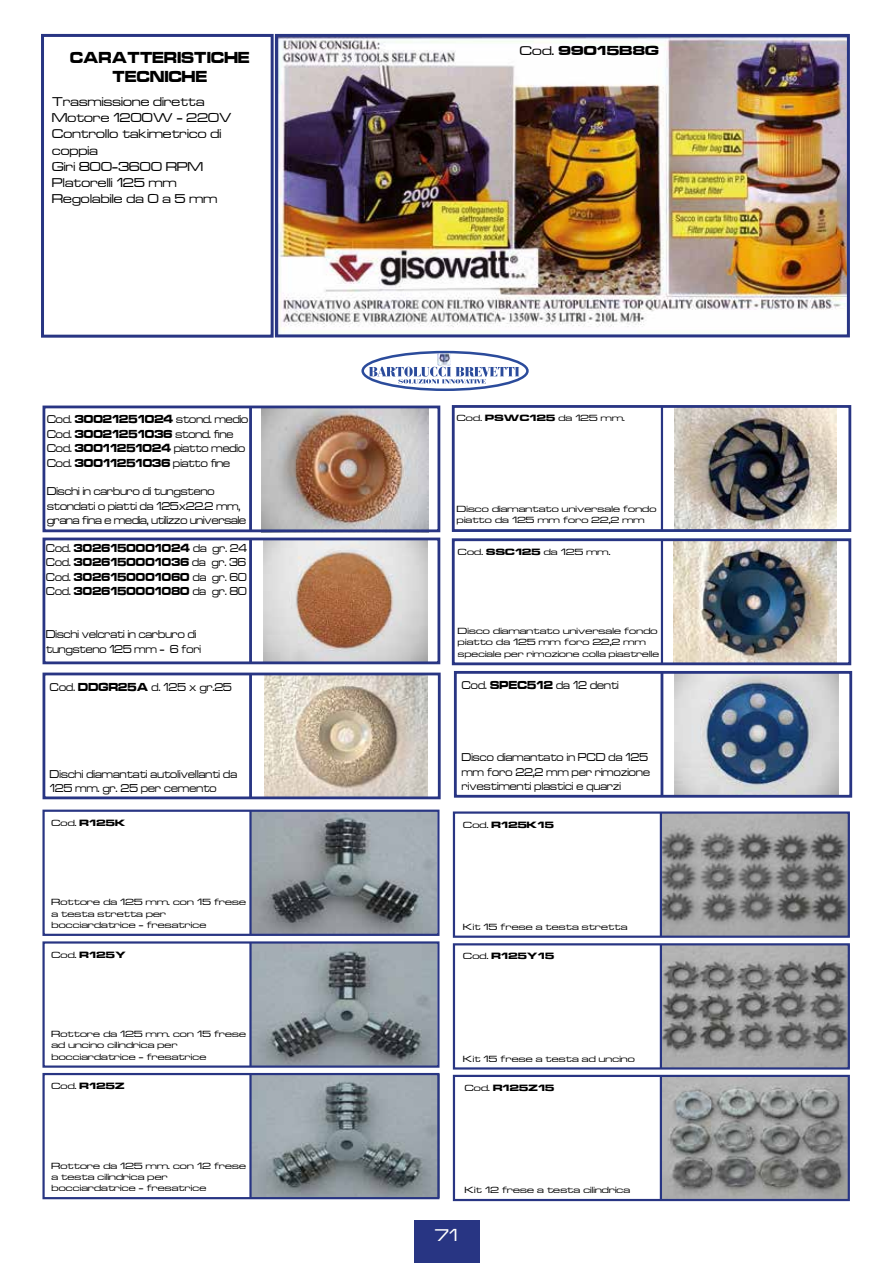
<style>
.page{position:relative;width:893px;height:1263px;background:#fff}
.page>*{position:absolute;margin:0;border:0;box-sizing:border-box;transform-origin:0 0}
.t1{font:18px "Microgramma";color:#fff}
.t2{font:16.5px/19.8px "Microgramma Bld";color:#000;text-align:center;scale:.88 1}
.t3{font:13.5px/16.2px "Microgramma";color:#000}
.t4{font:13.5px "Microgramma Bld";color:#000;scale:1.1 1}
.t5{font:12px/14.4px "Microgramma";letter-spacing:-.01em;color:#000;scale:.9 1}
.t6{font:12px/14.4px "Microgramma Bld";color:#000;text-align:justify;scale:.88 1}
.t7{font:9.45px/11.4px "Microgramma";color:#000;scale:1.14 1}
.t8{font:9.45px "Microgramma Bld";color:#000;scale:1.14 1}
.s1{font-family:"Microgramma Bld"}
.s2{font-family:"Microgramma"}
</style>
<div class="page">
<img style="left:662px;top:814px;width:185px;height:121px">
<div style="left:453px;top:811px;width:397px;height:127px;border:2px solid #283583"></div>
<img style="left:675px;top:675px;width:163px;height:119px">
<img style="left:673px;top:542px;width:164px;height:119px">
<img style="left:252px;top:1076px;width:184px;height:120px">
<img style="left:252px;top:944px;width:184px;height:121px">
<div style="left:415px;top:1220px;width:65px;height:43px;background:#283583"></div>
<div style="left:41px;top:34px;width:233px;height:304px;border:3px solid #283583"></div>
<img style="left:279px;top:38px;width:567px;height:295px">
<div style="left:275px;top:34px;width:575px;height:303px;border:3px solid #283583"></div>
<svg style="left:363px;top:352px;width:164px;height:38px"></svg>
<div style="left:361px;top:351px;width:168px;height:40px;border:3px solid #2b4b9b;border-radius:50%"></div>
<svg style="left:369px;top:353px;width:150px;height:30px"></svg>
<img style="left:662px;top:946px;width:185px;height:120px">
<img style="left:662px;top:1078px;width:185px;height:120px">
<img style="left:252px;top:813px;width:184px;height:120px">
<div style="left:42px;top:810px;width:397px;height:126px;border:2px solid #283583"></div>
<div style="left:42px;top:1073px;width:397px;height:126px;border:2px solid #283583"></div>
<div style="left:42px;top:941px;width:397px;height:127px;border:2px solid #283583"></div>
<div style="left:453px;top:1075px;width:397px;height:126px;border:2px solid #283583"></div>
<div style="left:453px;top:943px;width:397px;height:126px;border:2px solid #283583"></div>
<hr style="left:249px;top:811px;width:3px;height:123px;background:#283583">
<hr style="left:249px;top:1074px;width:3px;height:124px;background:#283583">
<hr style="left:249px;top:943px;width:3px;height:123px;background:#283583">
<hr style="left:660px;top:813px;width:2px;height:123px;background:#283583">
<hr style="left:660px;top:1076px;width:2px;height:124px;background:#283583">
<hr style="left:660px;top:945px;width:2px;height:123px;background:#283583">
<img style="left:674px;top:409px;width:162px;height:119px">
<img style="left:263px;top:542px;width:164px;height:118px">
<div style="left:43px;top:538px;width:397px;height:126px;border:3px solid #283583"></div>
<img style="left:264px;top:677px;width:163px;height:118px">
<div style="left:454px;top:671px;width:398px;height:127px;border:3px solid #283583"></div>
<div style="left:43px;top:673px;width:398px;height:126px;border:3px solid #283583"></div>
<hr style="left:661px;top:672px;width:2px;height:124px;background:#283583">
<img style="left:262px;top:409px;width:166px;height:119px">
<div style="left:43px;top:405px;width:397px;height:127px;border:3px solid #283583"></div>
<hr style="left:249px;top:407px;width:3px;height:124px;background:#283583">
<hr style="left:249px;top:539px;width:3px;height:124px;background:#283583">
<hr style="left:249px;top:674px;width:3px;height:124px;background:#283583">
<div style="left:452px;top:538px;width:399px;height:127px;border:3px solid #283583"></div>
<div style="left:452px;top:405px;width:399px;height:127px;border:3px solid #283583"></div>
<hr style="left:661px;top:540px;width:2px;height:123px;background:#283583">
<hr style="left:661px;top:407px;width:2px;height:123px;background:#283583">
<h2 class="t2" style="left:70px;top:47px;width:206px">CARATTERISTICHE<br>TECNICHE</h2>
<h3 class="t3" style="left:52px;top:93px;width:181px">Trasmissione diretta<br>Motore 1200W - 220V<br>Controllo takimetrico di coppia<br>Giri 800-3600 RPM<br>Platorelli 125 mm<br>Regolabile da 0 a 5 mm</h3>
<p class="t5" style="left:47px;top:412px;width:225px">Cod. <span class="s1">30021251024</span> stond. medio<br>Cod. <span class="s1">30021251036</span> stond. fine<br>Cod. <span class="s1">30011251024</span> piatto medio<br>Cod. <span class="s1">30011251036</span> piatto fine</p>
<p class="t5" style="left:47px;top:484px;width:223px">Dischi in carburo di tungsteno stondati o piatti da 125x22.2 mm, grana fina e media, utilizzo universale</p>
<p class="t6" style="left:46px;top:540px;width:230px"><span class="s2">Cod.</span> 3026150001024 <span class="s2">da gr. 24<br>Cod.</span> 3026150001036 <span class="s2">da gr. 36<br>Cod.</span> 3026150001060 <span class="s2">da gr. 60<br>Cod.</span> 3026150001080 <span class="s2">da gr. 80</span></p>
<p class="t5" style="left:46px;top:627px;width:174px">Dischi velcrati in carburo di tungsteno 125 mm - 6 fori</p>
<p class="t5" style="left:50px;top:680px;width:204px">Cod. <span class="s1">DDGR25A</span> d. 125 x gr.25</p>
<p class="t5" style="left:50px;top:766px;width:209px">Dischi diamantati autolivellanti da<br>125 mm. gr. 25 per cemento</p>
<p class="t8" style="left:51px;top:816px;width:67px"><span class="s2">Cod.</span> R125K</p>
<p class="t7" style="left:51px;top:896px;width:172px">Rottore da 125 mm. con 15 frese a testa stretta per bocciardatrice - fresatrice</p>
<p class="t8" style="left:51px;top:948px;width:67px"><span class="s2">Cod.</span> R125Y</p>
<p class="t7" style="left:51px;top:1028px;width:172px">Rottore da 125 mm. con 15 frese ad uncino cilindrica per bocciardatrice - fresatrice</p>
<p class="t8" style="left:51px;top:1080px;width:66px"><span class="s2">Cod.</span> R125Z</p>
<p class="t7" style="left:51px;top:1159px;width:172px">Rottore da 125 mm. con 12 frese a testa cilindrica per bocciardatrice - fresatrice</p>
<h3 class="t4" style="left:520px;top:41px;width:128px"><span class="s2">Cod.</span> 99015B8G</h3>
<p class="t7" style="left:457px;top:412px;width:149px">Cod. <span class="s1">PSWC125</span> da 125 mm.</p>
<p class="t7" style="left:457px;top:503px;width:177px">Disco diamantato universale fondo piatto da 125 mm foro 22,2 mm</p>
<p class="t7" style="left:458px;top:545px;width:135px">Cod. <span class="s1">SSC125</span> da 125 mm.</p>
<p class="t7" style="left:458px;top:625px;width:178px">Disco diamantato universale fondo piatto da 125 mm foro 22,2 mm speciale per rimozione colla piastrelle</p>
<p class="t5" style="left:462px;top:678px;width:176px">Cod. <span class="s1">SPEC512</span> da 12 denti</p>
<p class="t5" style="left:462px;top:750px;width:211px">Disco diamantato in PCD da 125 mm foro 22,2 mm per rimozione rivestimenti plastici e quarzi</p>
<p class="t8" style="left:463px;top:818px;width:81px"><span class="s2">Cod.</span> R125K15</p>
<p class="t7" style="left:463px;top:921px;width:146px">Kit 15 frese a testa stretta</p>
<p class="t8" style="left:463px;top:950px;width:81px"><span class="s2">Cod.</span> R125Y15</p>
<p class="t7" style="left:463px;top:1052px;width:152px">Kit 15 frese a testa ad uncino</p>
<p class="t8" style="left:465px;top:1081px;width:80px"><span class="s2">Cod.</span> R125Z15</p>
<p class="t7" style="left:465px;top:1184px;width:147px">Kit 12 frese a testa cilindrica</p>
<h1 class="t1" style="left:435px;top:1223px;width:25px">71</h1>
</div>
